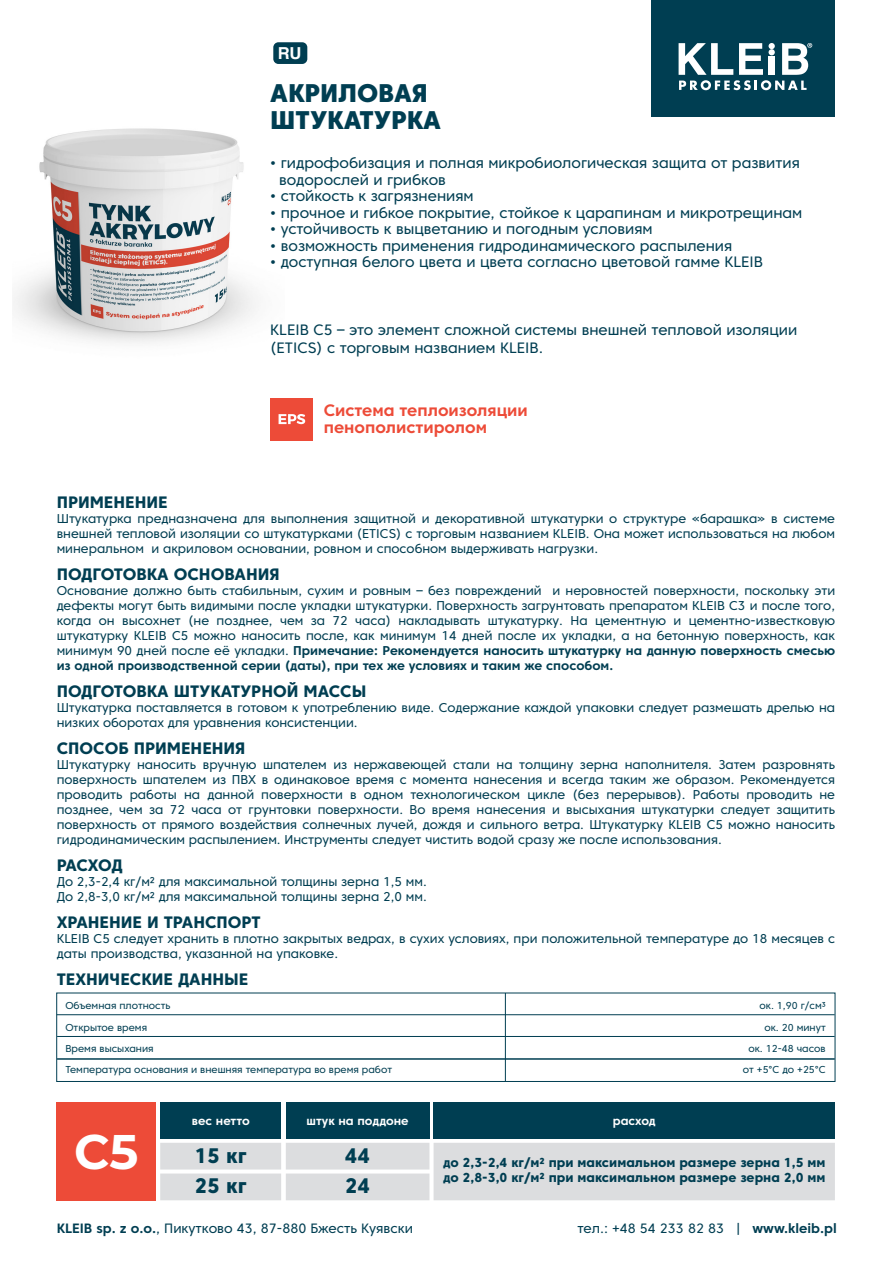
<style>
.page{position:relative;width:893px;height:1263px;background:#fff}
.page>*{position:absolute;margin:0;border:0;box-sizing:border-box;transform-origin:0 0}
.t1{font:700 48.6px "Montserrat";color:#fff}
.t2{font:800 25.5px/27px "Core Sans C 85";color:#003e52}
.t3{font:800 21px/29.7px "Core Sans C 75";color:#003e52}
.t4{font:800 16.5px "Core Sans C 75";color:#003e52}
.t5{font:700 16.5px/16.5px "Core Sans C 65";color:#ed4b38}
.t6{font:700 16.5px "Helvetica";color:#fff}
.t7{font:15px/16.5px "Core Sans C 45";color:#003e52}
.t8{font:13.5px "Core Sans C 45";color:#003e52}
.t9{font:800 13.05px/15.6px "Core Sans C 75";color:#003e52}
.t10{font:12.75px/15px "Core Sans C 45";color:#003e52;text-align:justify}
.t11{font:700 12.75px/15px "Core Sans C 65";color:#003e52}
.t12{font:700 12px "Core Sans C 65";color:#fff}
.t13{font:10.05px/21.1px "Core Sans C 45";color:#003e52}
.s1{font-family:"Core Sans C 45";font-weight:400}
.s2{font-family:"Core Sans C 65";font-weight:700}
</style>
<div class="page">
<img style="left:13px;top:128px;width:243px;height:215px">
<div style="left:160px;top:1102px;width:121px;height:36px;background:#003e52"></div>
<div style="left:286px;top:1102px;width:143px;height:36px;background:#003e52"></div>
<div style="left:160px;top:1143px;width:675px;height:57px;background:#dcdddf"></div>
<div style="left:434px;top:1102px;width:401px;height:36px;background:#003e52"></div>
<div style="left:273px;top:42px;width:34px;height:22px;background:#003e52;border-radius:5px"></div>
<div style="left:57px;top:1102px;width:99px;height:98px;background:#ed4b38"></div>
<hr style="left:505px;top:993px;width:1px;height:88px;background:#003e52">
<hr style="left:57px;top:1014px;width:778px;height:1px;background:#003e52">
<hr style="left:57px;top:1036px;width:778px;height:1px;background:#003e52">
<hr style="left:57px;top:1058px;width:778px;height:1px;background:#003e52">
<div style="left:56px;top:992px;width:779px;height:90px;border:1px solid #003e52"></div>
<div style="left:651px;top:0;width:184px;height:116px;background:#003e52"></div>
<svg style="left:679px;top:43px;width:133px;height:47px"></svg>
<div style="left:270px;top:398px;width:43px;height:42px;background:#ed4b38"></div>
<svg style="left:279px;top:414px;width:26px;height:10px"></svg>
<p class="t6" style="left:278px;top:40px;width:25px">RU</p>
<h2 class="t2" style="left:270px;top:79px;width:172px">АКРИЛОВАЯ<br>ШТУКАТУРКА</h2>
<p class="t7" style="left:279px;top:155px;width:522px;text-indent:-9px">• гидрофобизация и полная микробиологическая защита от развития водорослей и грибков</p>
<p class="t7" style="left:270px;top:188px;width:205px">• стойкость к загрязнениям</p>
<p class="t7" style="left:270px;top:204px;width:534px">• прочное и гибкое покрытие, стойкое к царапинам и микротрещинам</p>
<p class="t7" style="left:270px;top:221px;width:384px">• устойчивость к выцветанию и погодным условиям</p>
<p class="t7" style="left:270px;top:237px;width:463px">• возможность применения гидродинамического распыления</p>
<p class="t7" style="left:270px;top:254px;width:494px">• доступная белого цвета и цвета согласно цветовой гамме KLEIB</p>
<p class="t7" style="left:270px;top:320px;width:528px;line-height:18px">KLEIB C5 – это элемент сложной системы внешней тепловой изоляции (ETICS) с торговым названием KLEIB.</p>
<p class="t5" style="left:324px;top:402px;width:205px">Система теплоизоляции пенополистиролом</p>
<p class="t4" style="left:57px;top:492px;width:112px">ПРИМЕНЕНИЕ</p>
<p class="t10" style="left:57px;top:511px;width:780px">Штукатурка предназначена для выполнения защитной и декоративной штукатурки о структуре «барашка» в системе внешней тепловой изоляции со штукатурками (ETICS) с торговым названием KLEIB. Она может использоваться на любом минеральном и акриловом основании, ровном и способном выдерживать нагрузки.</p>
<p class="t4" style="left:57px;top:564px;width:225px">ПОДГОТОВКА ОСНОВАНИЯ</p>
<p class="t10" style="left:57px;top:583px;width:780px">Основание должно быть стабильным, сухим и ровным – без повреждений и неровностей поверхности, поскольку эти дефекты могут быть видимыми после укладки штукатурки. Поверхность загрунтовать препаратом KLEIB C3 и после того, когда он высохнет (не позднее, чем за 72 часа) накладывать штукатурку. На цементную и цементно-известковую штукатурку KLEIB C5 можно наносить после, как минимум 14 дней после их укладки, а на бетонную поверхность, как</p>
<p class="t11" style="left:57px;top:643px;width:780px"><span class="s1">минимум 90 дней после её укладки.</span> Примечание: Рекомендуется наносить штукатурку на данную поверхность смесью из одной производственной серии (даты), при тех же условиях и таким же способом.</p>
<p class="t4" style="left:57px;top:681px;width:311px">ПОДГОТОВКА ШТУКАТУРНОЙ МАССЫ</p>
<p class="t10" style="left:57px;top:700px;width:780px">Штукатурка поставляется в готовом к употреблению виде. Содержание каждой упаковки следует размешать дрелью на низких оборотах для уравнения консистенции.</p>
<p class="t4" style="left:57px;top:738px;width:190px">СПОСОБ ПРИМЕНЕНИЯ</p>
<p class="t10" style="left:57px;top:757px;width:780px">Штукатурку наносить вручную шпателем из нержавеющей стали на толщину зерна наполнителя. Затем разровнять поверхность шпателем из ПВХ в одинаковое время с момента нанесения и всегда таким же образом. Рекомендуется проводить работы на данной поверхности в одном технологическом цикле (без перерывов). Работы проводить не позднее, чем за 72 часа от грунтовки поверхности. Во время нанесения и высыхания штукатурки следует защитить поверхность от прямого воздействия солнечных лучей, дождя и сильного ветра. Штукатурку KLEIB C5 можно наносить гидродинамическим распылением. Инструменты следует чистить водой сразу же после использования.</p>
<p class="t4" style="left:57px;top:855px;width:68px">РАСХОД</p>
<p class="t10" style="left:57px;top:874px;width:372px">До 2,3-2,4 кг/м2 для максимальной толщины зерна 1,5 мм.<br>До 2,8-3,0 кг/м2 для максимальной толщины зерна 2,0 мм.</p>
<p class="t4" style="left:57px;top:912px;width:206px">ХРАНЕНИЕ И ТРАНСПОРТ</p>
<p class="t10" style="left:57px;top:931px;width:780px">KLEIB C5 следует хранить в плотно закрытых ведрах, в сухих условиях, при положительной температуре до 18 месяцев с даты производства, указанной на упаковке.</p>
<p class="t4" style="left:57px;top:969px;width:193px">ТЕХНИЧЕСКИЕ ДАННЫЕ</p>
<p class="t13" style="left:65px;top:995px;width:328px">Объемная плотность<br>Открытое время<br>Время высыхания<br>Температура основания и внешняя температура во время работ</p>
<p class="t13" style="left:743px;top:995px;width:84px;text-align:right">ок. 1,90 г/cм³ ок. 20 минут<br>ок. 12-48 часов от +5°C до +25°C</p>
<h1 class="t1" style="left:74px;top:1116px;width:66px">C5</h1>
<p class="t12" style="left:192px;top:1113px;width:59px">вес нетто</p>
<p class="t12" style="left:307px;top:1113px;width:104px">штук на поддоне</p>
<p class="t12" style="left:613px;top:1113px;width:44px">расход</p>
<h3 class="t3" style="left:194px;top:1141px;width:54px">15 кг<br>25 кг</h3>
<h3 class="t3" style="left:345px;top:1141px;width:27px">44<br>24</h3>
<p class="t9" style="left:443px;top:1154px;width:384px">до 2,3-2,4 кг/м² при максимальном размере зерна 1,5 мм до 2,8-3,0 кг/м² при максимальном размере зерна 2,0 мм</p>
<p class="t8" style="left:57px;top:1220px;width:358px"><span class="s2">KLEIB sp. z o.o.</span>, Пикутково 43, 87-880 Бжесть Куявски</p>
<p class="t8" style="left:578px;top:1220px;width:261px">тел.: +48 54 233 82 83 | <span class="s2">www.kleib.pl</span></p>
</div>
